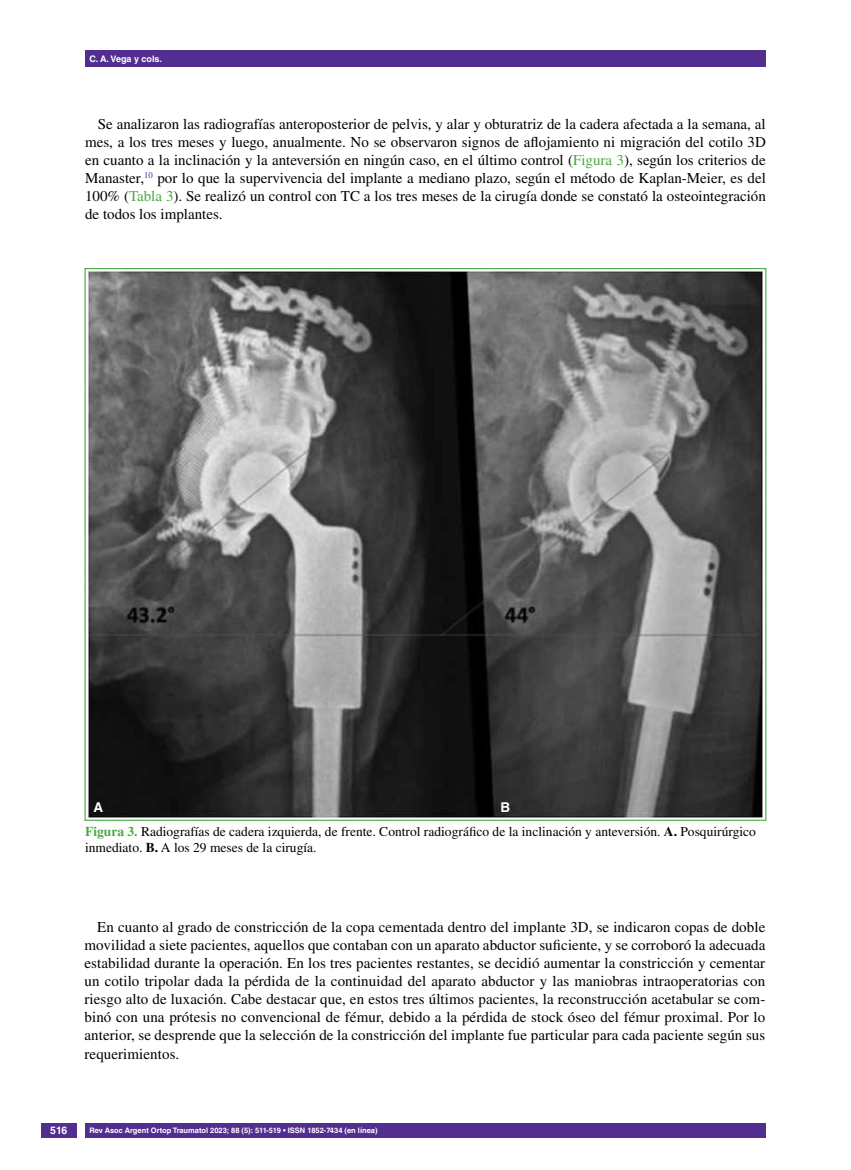
<style>
.page{position:relative;width:851px;height:1170px;background:#fff}
.page>*{position:absolute;margin:0;border:0;box-sizing:border-box;transform-origin:0 0}
.t1{font:15px/18px "Times LT Std";color:#000;text-align:justify}
.t2{font:13.5px/16.2px "Times LT Std";color:#000}
.t3{font:700 13.5px "Helvetica LT Std";color:#fff}
.t4{font:700 10.5px "Helvetica LT Std";color:#fff}
.t5{font:700 9px "Helvetica LT Std";color:#fff}
.t6{font:700 7.5px "Helvetica LT Std";color:#fff}
.s1{color:#49a942}
.s2{font-weight:700;color:#49a942}
.s3{font-weight:700}
</style>
<div class="page">
<div style="left:41px;top:1123px;width:36px;height:14px;background:#522e91"></div>
<div style="left:85px;top:50px;width:680px;height:17px;background:#522e91"></div>
<div style="left:85px;top:1123px;width:680px;height:14px;background:#522e91"></div>
<img style="left:88px;top:271px;width:676px;height:547px">
<p class="t5" style="left:89px;top:53px;width:74px">C. A. Vega y cols.</p>
<p class="t1" style="left:85px;top:115px;width:682px;text-indent:13px">Se analizaron las radiografías anteroposterior de pelvis, y alar y obturatriz de la cadera afectada a la semana, al mes, a los tres meses y luego, anualmente. No se observaron signos de aflojamiento ni migración del cotilo 3D en cuanto a la inclinación y la anteversión en ningún caso, en el último control (<span class="s1">Figura 3</span>), según los criterios de Manaster,<sup>10</sup> por lo que la supervivencia del implante a mediano plazo, según el método de Kaplan-Meier, es del 100% (<span class="s1">Tabla 3</span>). Se realizó un control con TC a los tres meses de la cirugía donde se constató la osteointegración de todos los implantes.</p>
<p class="t3" style="left:93px;top:798px;width:11px">A</p>
<p class="t3" style="left:500px;top:798px;width:11px">B</p>
<p class="t2" style="left:85px;top:822px;width:672px"><span class="s2">Figura 3.</span> Radiografías de cadera izquierda, de frente. Control radiográfico de la inclinación y anteversión. <span class="s3">A.</span> Posquirúrgico inmediato. <span class="s3">B.</span> A los 29 meses de la cirugía.</p>
<p class="t1" style="left:84px;top:918px;width:682px;text-indent:13px">En cuanto al grado de constricción de la copa cementada dentro del implante 3D, se indicaron copas de doble movilidad a siete pacientes, aquellos que contaban con un aparato abductor suficiente, y se corroboró la adecuada estabilidad durante la operación. En los tres pacientes restantes, se decidió aumentar la constricción y cementar un cotilo tripolar dada la pérdida de la continuidad del aparato abductor y las maniobras intraoperatorias con riesgo alto de luxación. Cabe destacar que, en estos tres últimos pacientes, la reconstrucción acetabular se com&shy;binó con una prótesis no convencional de fémur, debido a la pérdida de stock óseo del fémur proximal. Por lo anterior, se desprende que la selección de la constricción del implante fue particular para cada paciente según sus requerimientos.</p>
<p class="t4" style="left:50px;top:1124px;width:19px">516</p>
<p class="t6" style="left:90px;top:1125px;width:289px">Rev Asoc Argent Ortop Traumatol 2023; 88 (5): 511-519 • ISSN 1852-7434 (en línea)</p>
</div>
